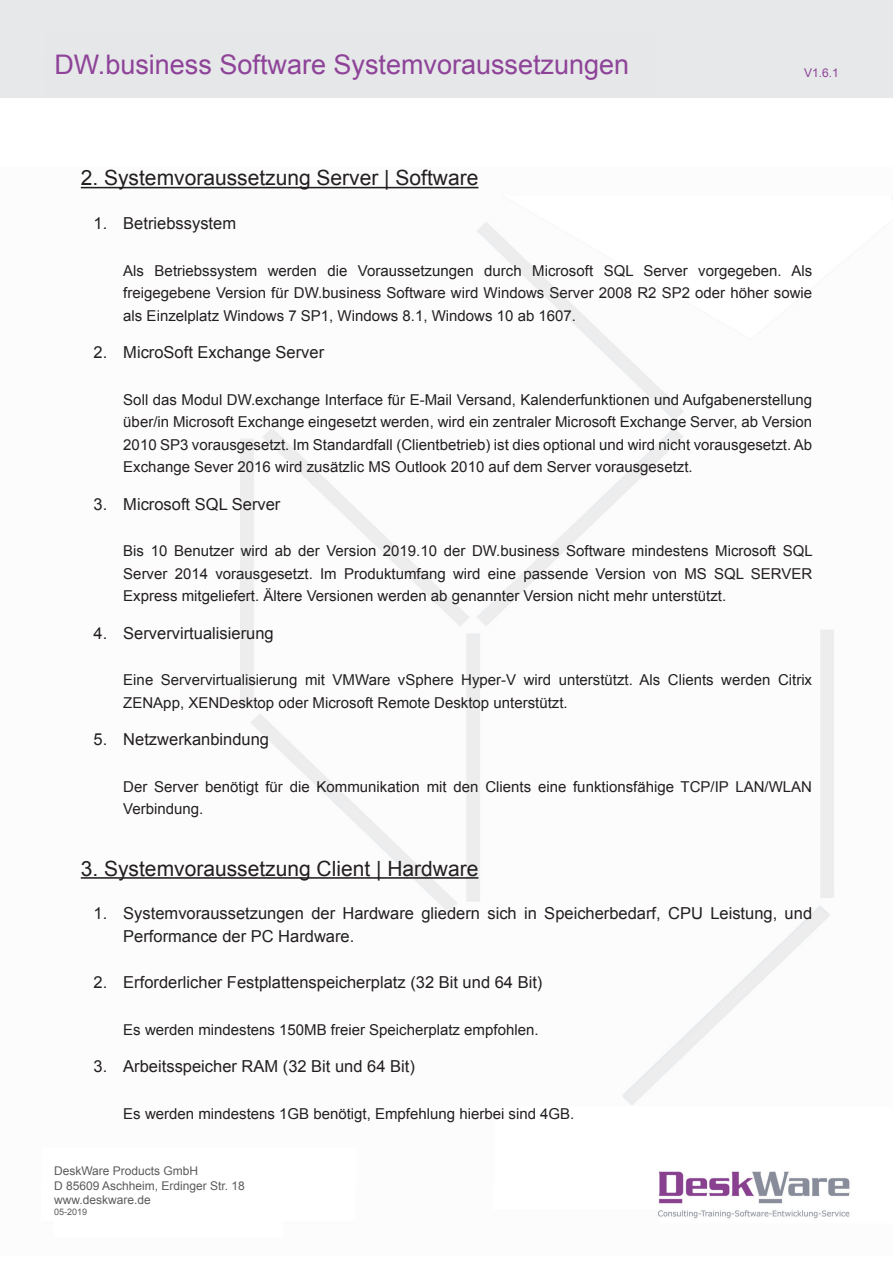
<style>
.page{position:relative;width:893px;height:1263px;background:#fff}
.page>*{position:absolute;margin:0;border:0;box-sizing:border-box;transform-origin:0 0}
.t1{font:27px "Arial";color:#8e4398}
.header1{font:21px "Arial";color:#231f20}
.Text{font:16.5px/22.5px "Arial";color:#231f20}
.def-text{font:15px/22.5px "Arial";color:#231f20;text-align:justify}
.t2{font:12px/14.4px "Arial";color:#5b5b5e}
.t3{font:12px "Arial";color:#8e4398}
.t4{font:9px "Arial";color:#5b5b5e}
</style>
<div class="page">
<img style="left:0;top:0;width:893px;height:1219px">
<div style="left:54px;top:1167px;width:228px;height:70px;background:#fff"></div>
<div style="left:46px;top:31px;width:610px;height:66px;background:#e5e7e9"></div>
<hr style="left:81px;top:187px;width:397px;height:1px;background:#231f20">
<hr style="left:81px;top:877px;width:397px;height:2px;background:#231f20">
<h1 class="t1" style="left:54px;top:46px;width:576px">DW.business Software Systemvoraussetzungen</h1>
<p class="t3" style="left:804px;top:64px;width:36px">V1.6.1</p>
<p class="header1" style="left:81px;top:164px;width:399px">2. Systemvoraussetzung Server | Software</p>
<p class="Text" style="left:94px;top:212px;width:144px">1. Betriebssystem</p>
<p class="def-text" style="left:123px;top:259px;width:690px">Als Betriebssystem werden die Voraussetzungen durch Microsoft SQL Server vorgegeben. Als freigegebene Version für DW.business Software wird Windows Server 2008 R2 SP2 oder höher sowie als Einzelplatz Windows 7 SP1, Windows 8.1, Windows 10 ab 1607.</p>
<p class="Text" style="left:94px;top:341px;width:232px">2. MicroSoft Exchange Server</p>
<p class="def-text" style="left:123px;top:388px;width:690px">Soll das Modul DW.exchange Interface für E-Mail Versand, Kalenderfunktionen und Aufgabenerstellung über/in Microsoft Exchange eingesetzt werden, wird ein zentraler Microsoft Exchange Server, ab Version 2010 SP3 vorausgesetzt. Im Standardfall (Clientbetrieb) ist dies optional und wird nicht vorausgesetzt. Ab Exchange Sever 2016 wird zusätzlic MS Outlook 2010 auf dem Server vorausgesetzt.</p>
<p class="Text" style="left:94px;top:492px;width:188px">3. Microsoft SQL Server</p>
<p class="def-text" style="left:123px;top:540px;width:691px">Bis 10 Benutzer wird ab der Version 2019.10 der DW.business Software mindestens Microsoft SQL Server 2014 vorausgesetzt. Im Produktumfang wird eine passende Version von MS SQL SERVER Express mitgeliefert. Ältere Versionen werden ab genannter Version nicht mehr unterstützt.</p>
<p class="Text" style="left:94px;top:621px;width:182px">4. Servervirtualisierung</p>
<p class="def-text" style="left:123px;top:669px;width:690px">Eine Servervirtualisierung mit VMWare vSphere Hyper-V wird unterstützt. Als Clients werden Citrix<br>ZENApp, XENDesktop oder Microsoft Remote Desktop unterstützt.</p>
<p class="Text" style="left:94px;top:728px;width:177px">5. Netzwerkanbindung</p>
<p class="def-text" style="left:123px;top:775px;width:690px">Der Server benötigt für die Kommunikation mit den Clients eine funktionsfähige TCP/IP LAN/WLAN<br>Verbindung.</p>
<p class="header1" style="left:81px;top:854px;width:399px">3. Systemvoraussetzung Client | Hardware</p>
<p class="Text" style="left:123px;top:902px;width:690px;text-indent:-30px">1. Systemvoraussetzungen der Hardware gliedern sich in Speicherbedarf, CPU Leistung, und<br>Performance der PC Hardware.</p>
<p class="Text" style="left:94px;top:971px;width:450px">2. Erforderlicher Festplattenspeicherplatz (32 Bit und 64 Bit)</p>
<p class="def-text" style="left:123px;top:1018px;width:417px">Es werden mindestens 150MB freier Speicherplatz empfohlen.</p>
<p class="Text" style="left:94px;top:1055px;width:323px">3. Arbeitsspeicher RAM (32 Bit und 64 Bit)</p>
<p class="def-text" style="left:123px;top:1102px;width:453px">Es werden mindestens 1GB benötigt, Empfehlung hierbei sind 4GB.</p>
<p class="t2" style="left:54px;top:1164px;width:192px">DeskWare Products GmbH<br>D 85609 Aschheim, Erdinger Str. 18 www.deskware.de</p>
<p class="t4" style="left:54px;top:1205px;width:35px">05-2019</p>
</div>
